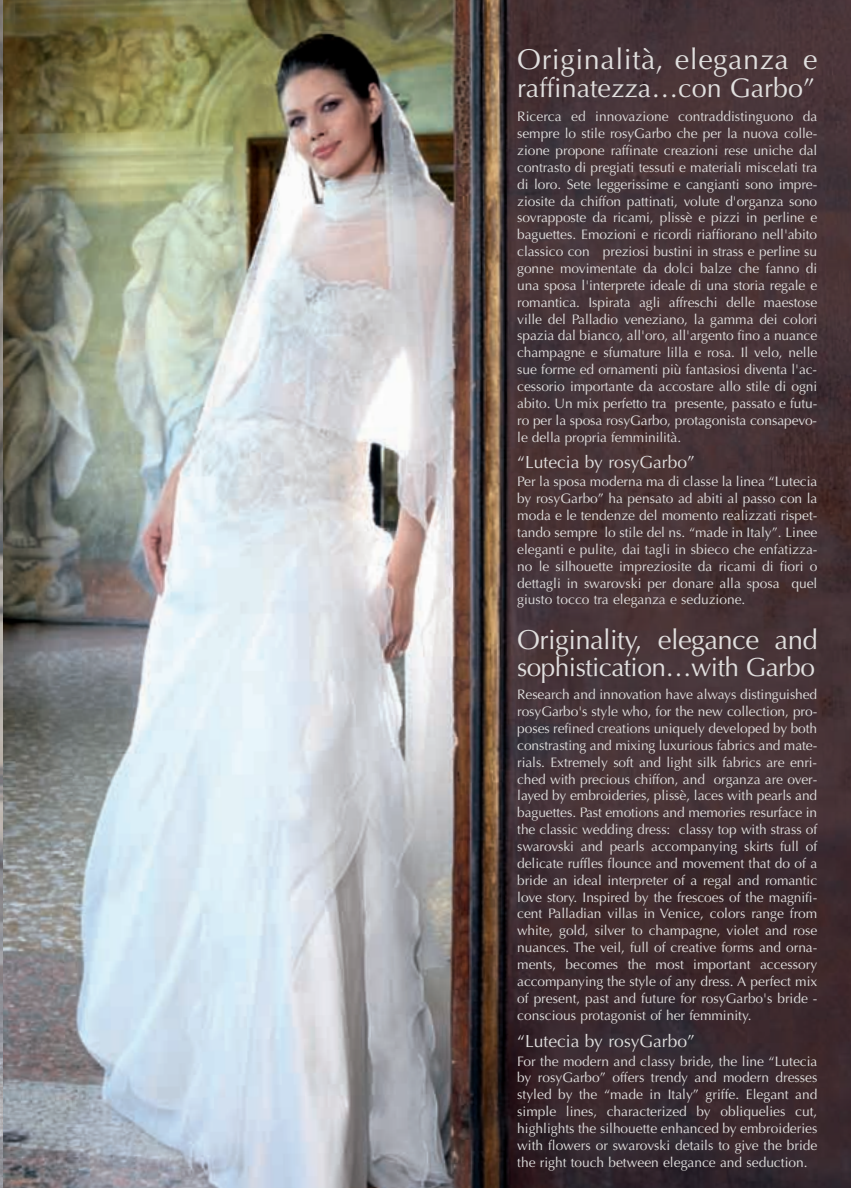
<style>
.page{position:relative;width:851px;height:1188px;background:#fff}
.page>*{position:absolute;margin:0;border:0;box-sizing:border-box;transform-origin:0 0}
.t1{font:28.75px "Optima";letter-spacing:.02em;color:#e0dfde}
.t2{font:27.5px "Optima";letter-spacing:-.02em;color:#e0dfde}
.t3{font:26.88px "Optima";color:#e0dfde}
.t4{font:26.25px "Optima";letter-spacing:-.02em;color:#e0dfde}
.t5{font:17.5px "Optima";color:#e0dfde}
.t6{font:13.75px/16.9px "Optima";color:#e0dfde;text-align:justify}
</style>
<div class="page">
<img style="left:0;top:0;width:850px;height:1187px">
<p class="t1" style="left:517px;top:43px;width:302px">Originalità, eleganza e</p>
<p class="t3" style="left:517px;top:72px;width:299px">raffinatezza…con Garbo”</p>
<p class="t6" style="left:517px;top:108px;width:302px">Ricerca ed innovazione contraddistinguono da sempre lo stile rosyGarbo che per la nuova colle&shy;zione propone raffinate creazioni rese uniche dal contrasto di pregiati tessuti e materiali miscelati tra di loro. Sete leggerissime e cangianti sono impre&shy;ziosite da chiffon pattinati, volute d'organza sono sovrapposte da ricami, plissè e pizzi in perline e baguettes. Emozioni e ricordi riaffiorano nell'abito classico con preziosi bustini in strass e perline su gonne movimentate da dolci balze che fanno di una sposa l'interprete ideale di una storia regale e romantica. Ispirata agli affreschi delle maestose ville del Palladio veneziano, la gamma dei colori spazia dal bianco, all'oro, all'argento fino a nuance champagne e sfumature lilla e rosa. Il velo, nelle sue forme ed ornamenti più fantasiosi diventa l'ac&shy;cessorio importante da accostare allo stile di ogni abito. Un mix perfetto tra presente, passato e futu&shy;ro per la sposa rosyGarbo, protagonista consapevo&shy;le della propria femminilità.</p>
<p class="t5" style="left:517px;top:451px;width:179px">“Lutecia by rosyGarbo”</p>
<p class="t6" style="left:517px;top:473px;width:302px">Per la sposa moderna ma di classe la linea “Lutecia by rosyGarbo” ha pensato ad abiti al passo con la moda e le tendenze del momento realizzati rispet&shy;tando sempre lo stile del ns. “made in Italy”. Linee eleganti e pulite, dai tagli in sbieco che enfatizza&shy;no le silhouette impreziosite da ricami di fiori o dettagli in swarovski per donare alla sposa quel giusto tocco tra eleganza e seduzione.</p>
<p class="t2" style="left:517px;top:623px;width:302px">Originality, elegance and</p>
<p class="t4" style="left:517px;top:652px;width:299px">sophistication…with Garbo</p>
<p class="t6" style="left:517px;top:686px;width:302px">Research and innovation have always distinguished rosyGarbo's style who, for the new collection, pro&shy;poses refined creations uniquely developed by both constrasting and mixing luxurious fabrics and mate&shy;rials. Extremely soft and light silk fabrics are enri&shy;ched with precious chiffon, and organza are over&shy;layed by embroideries, plissè, laces with pearls and baguettes. Past emotions and memories resurface in the classic wedding dress: classy top with strass of swarovski and pearls accompanying skirts full of delicate ruffles flounce and movement that do of a bride an ideal interpreter of a regal and romantic love story. Inspired by the frescoes of the magnifi&shy;cent Palladian villas in Venice, colors range from white, gold, silver to champagne, violet and rose nuances. The veil, full of creative forms and orna&shy;ments, becomes the most important accessory accompanying the style of any dress. A perfect mix of present, past and future for rosyGarbo's bride - conscious protagonist of her femminity.</p>
<p class="t5" style="left:517px;top:1030px;width:179px">“Lutecia by rosyGarbo”</p>
<p class="t6" style="left:517px;top:1052px;width:302px">For the modern and classy bride, the line “Lutecia by rosyGarbo” offers trendy and modern dresses styled by the “made in Italy” griffe. Elegant and simple lines, characterized by obliquelies cut, highlights the silhouette enhanced by embroideries with flowers or swarovski details to give the bride the right touch between elegance and seduction.</p>
</div>
